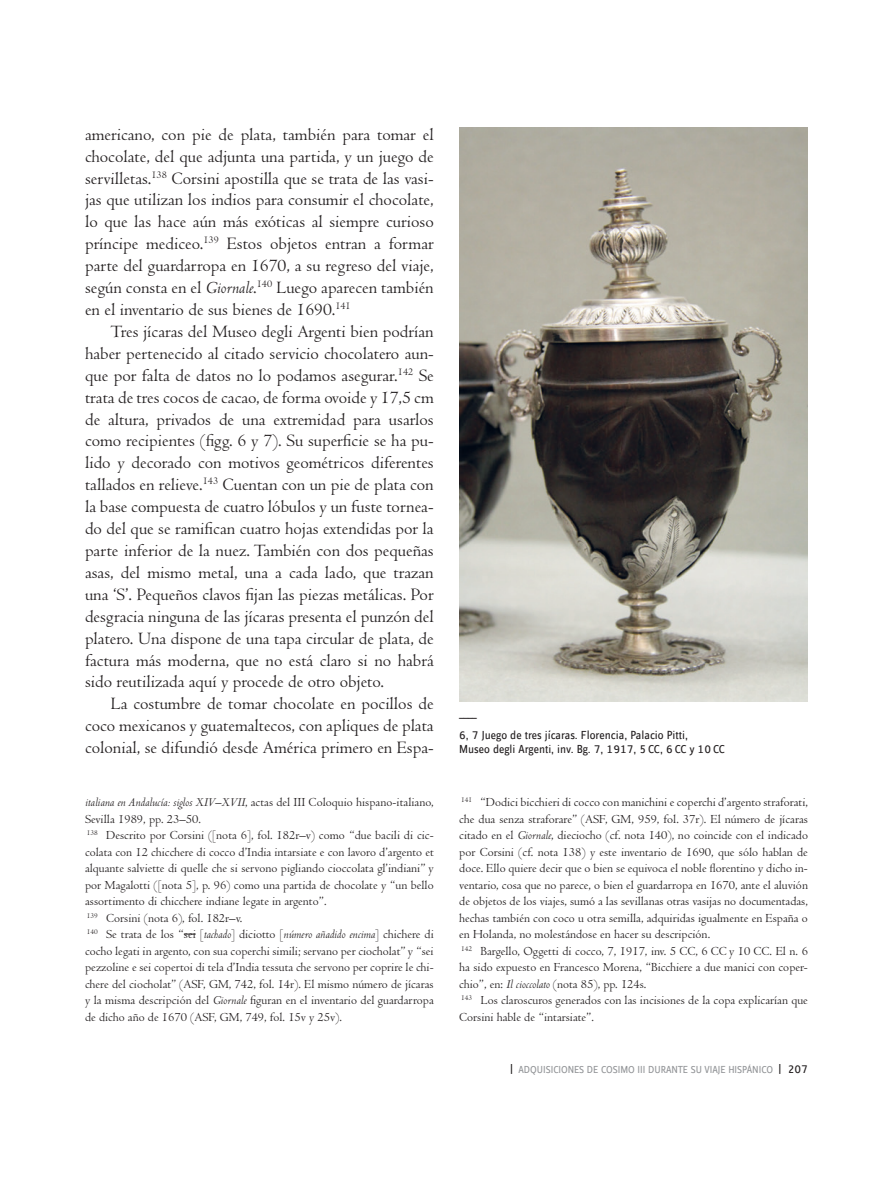
<style>
.page{position:relative;width:893px;height:1191px;background:#fff}
.page>*{position:absolute;margin:0;border:0;box-sizing:border-box;transform-origin:0 0}
.t1{font:18px/21.9px "Centaur MT Std";color:#231f20;text-align:justify}
.t2{font:12.75px/16.5px "Centaur MT Std";color:#231f20}
.t3{font:12px/23.1px "Zine Sans Display Offc";color:#231f20}
.t4{font:10.5px "Zine Sans Display Offc";color:#939598}
.s1{font-style:italic}
.s2{font-size:12.15px}
.s3{font-size:12px;color:#231f20}
</style>
<div class="page">
<svg style="left:184px;top:933px;width:12px;height:1px"></svg>
<img style="left:459px;top:128px;width:349px;height:574px">
<p class="t1" style="left:85px;top:124px;width:350px">americano, con pie de plata, también para tomar el chocolate, del que adjunta una partida, y un juego de servilletas.<sup>138</sup> Corsini apostilla que se trata de las vasi&shy;jas que utilizan los indios para consumir el chocolate, lo que las hace aún más exóticas al siempre curioso príncipe mediceo.<sup>139</sup> Estos objetos entran a formar parte del guardarropa en 1670, a su regreso del viaje, según consta en el <span class="s1">Giornale</span>.<sup>140</sup> Luego aparecen también en el inventario de sus bienes de 1690.<sup>141</sup></p>
<p class="t1" style="left:85px;top:321px;width:350px;text-indent:26px">Tres jícaras del Museo degli Argenti bien podrían haber pertenecido al citado servicio chocolatero aun&shy;que por falta de datos no lo podamos asegurar.<sup>142</sup> Se trata de tres cocos de cacao, de forma ovoide y 17,5 cm de altura, privados de una extremidad para usarlos como recipientes (figg. 6 y 7). Su superficie se ha pu&shy;lido y decorado con motivos geométricos diferentes tallados en relieve.<sup>143</sup> Cuentan con un pie de plata con la base compuesta de cuatro lóbulos y un fuste tornea&shy;do del que se ramifican cuatro hojas extendidas por la parte inferior de la nuez. También con dos pequeñas asas, del mismo metal, una a cada lado, que trazan una ‘S’. Pequeños clavos fijan las piezas metálicas. Por desgracia ninguna de las jícaras presenta el punzón del platero. Una dispone de una tapa circular de plata, de factura más moderna, que no está claro si no habrá sido reutilizada aquí y procede de otro objeto.</p>
<h1 class="t1" style="left:85px;top:693px;width:350px;text-indent:26px">La costumbre de tomar chocolate en pocillos de coco mexicanos y guatemaltecos, con apliques de plata colonial, se difundió desde América primero en Espa-</h1>
<p class="t2" style="left:85px;top:794px;width:350px"><span class="s1">italiana en Andalucía: siglos XIV‒XVII</span>, actas del III Coloquio hispano-italiano, Sevilla 1989, pp. 23‒50.<br><sup>138</sup> Descrito por Corsini ([nota 6], fol. 182r–v) como “due bacili di cic&shy;colata con 12 chicchere di cocco d’India intarsiate e con lavoro d’argento et alquante salviette di quelle che si servono pigliando cioccolata gl’indiani” y por Magalotti ([nota 5], p. 96) como una partida de chocolate y “un bello assortimento di chicchere indiane legate in argento”.<br><sup>139</sup> Corsini (nota 6), fol. 182r–v.<br><sup>140</sup> Se trata de los “sei [<span class="s1">tachado</span>] diciotto [<span class="s1">número añadido encima</span>] chichere di cocho legati in argento, con sua coperchi simili; servano per ciocholat” y “sei pezzoline e sei copertoi di tela d’India tessuta che servono per coprire le chi&shy;chere del ciocholat” (ASF, GM, 742, fol. 14r). El mismo número de jícaras y la misma descripción del <span class="s1">Giornale</span> figuran en el inventario del guardarropa de dicho año de 1670 (ASF, GM, 749, fol. 15v y 25v).</p>
<p class="t3" style="left:459px;top:701px;width:230px">____<br>6, 7 Juego de tres jícaras. F<span class="s2">lorencia, Palacio Pitti,</span></p>
<p class="t3" style="left:459px;top:738px;width:267px">Museo degli Argenti, inv. Bg. 7, 1917, 5 cc, 6 CC y 10 CC</p>
<p class="t2" style="left:459px;top:794px;width:350px"><sup>141</sup> “Dodici bicchieri di cocco con manichini e coperchi d’argento straforati, che dua senza straforare” (ASF, GM, 959, fol. 37r). El número de jícaras citado en el <span class="s1">Giornale</span>, dieciocho (cf. nota 140), no coincide con el indicado por Corsini (cf. nota 138) y este inventario de 1690, que sólo hablan de doce. Ello quiere decir que o bien se equivoca el noble florentino y dicho in&shy;ventario, cosa que no parece, o bien el guardarropa en 1670, ante el aluvión de objetos de los viajes, sumó a las sevillanas otras vasijas no documentadas, hechas también con coco u otra semilla, adquiridas igualmente en España o en Holanda, no molestándose en hacer su descripción.<br><sup>142</sup> Bargello, Oggetti di cocco, 7, 1917, inv. 5 CC, 6 CC y 10 CC. El n. 6 ha sido expuesto en Francesco Morena, “Bicchiere a due manici con coper&shy;chio”, en: <span class="s1">Il cioccolato</span> (nota 85), pp. 124s.<br><sup>143</sup> Los claroscuros generados con las incisiones de la copa explicarían que Corsini hable de “intarsiate”.</p>
<p class="t4" style="left:510px;top:1064px;width:299px"><span class="s3">|</span> adquisiciones de COSIMO III DU RANTE SU VIAJE HISPÁN ICO <span class="s3">| 207</span></p>
</div>
